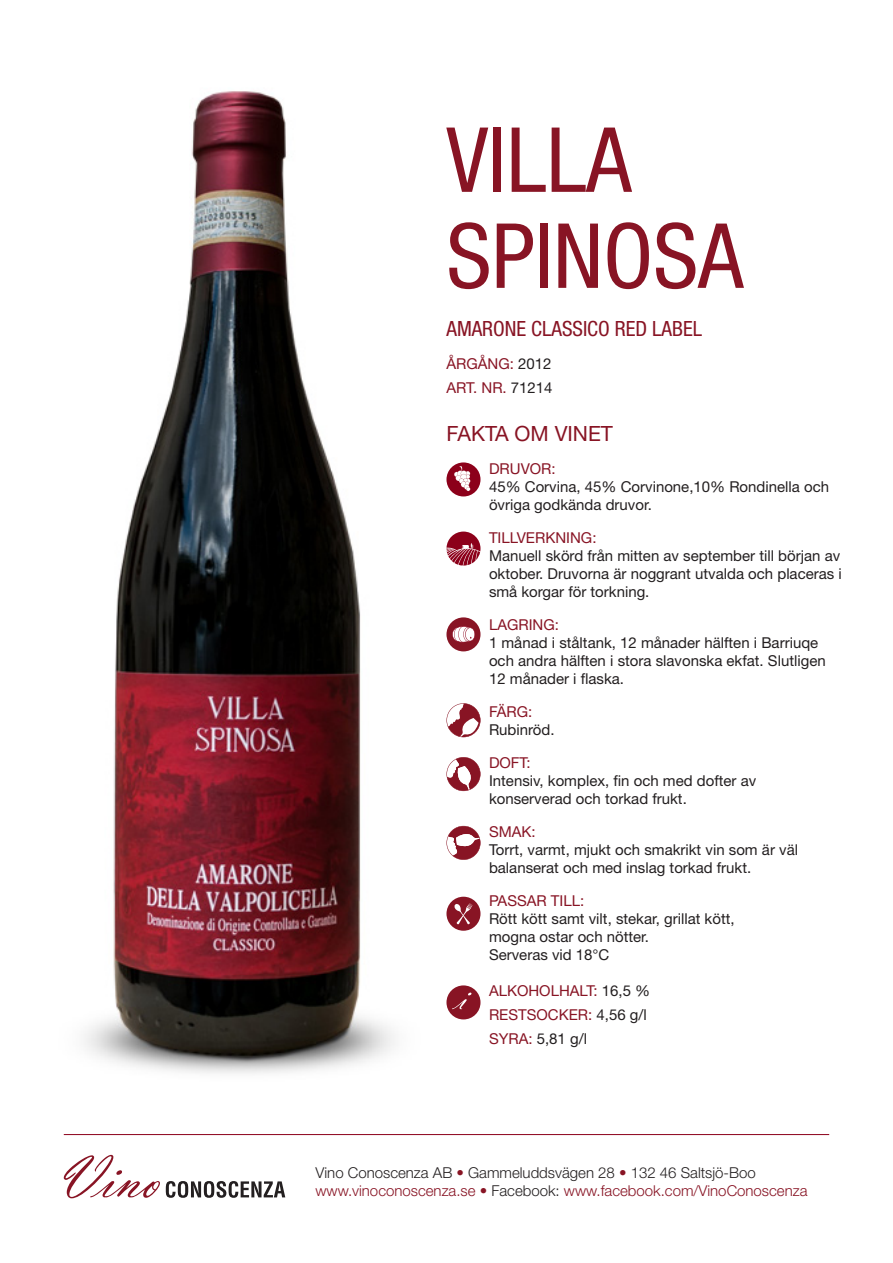
<style>
.page{position:relative;width:893px;height:1263px;background:#fff}
.page>*{position:absolute;margin:0;border:0;box-sizing:border-box;transform-origin:0 0}
.t1{font:condensed 90px/96px "Helvetica Neue LT Std";color:#881424}
.t2{font:condensed 21px "Helvetica Neue LT Std";color:#881424}
.t3{font:21px "Helvetica Neue LT Std";color:#881424}
.t4{font:15px/18px "Helvetica Neue LT Std";color:#231f20}
.t5{font:15px "Helvetica Neue LT Std";color:#881424}
.t6{font:300 15px "Helvetica Neue LT Std";color:#881424}
.t7{font:300 15px "Helvetica Neue LT Std";color:#231f20}
.s1{color:#231f20}
.s2{color:#881424}
</style>
<div class="page">
<img style="left:84px;top:91px;width:311px;height:983px">
<div style="left:446px;top:462px;width:34px;height:34px;background:#8c001a;border-radius:50%"></div>
<svg style="left:454px;top:466px;width:16px;height:25px"></svg>
<hr style="left:64px;top:1134px;width:765px;height:1px;background:#8c001a">
<svg style="left:64px;top:1155px;width:96px;height:43px"></svg>
<svg style="left:166px;top:1181px;width:119px;height:17px"></svg>
<svg style="left:446px;top:531px;width:34px;height:35px"></svg>
<svg style="left:446px;top:703px;width:34px;height:34px"></svg>
<svg style="left:446px;top:757px;width:34px;height:34px"></svg>
<svg style="left:446px;top:825px;width:35px;height:35px"></svg>
<div style="left:446px;top:617px;width:34px;height:34px;background:#881424;border-radius:50%"></div>
<svg style="left:452px;top:626px;width:23px;height:16px"></svg>
<div style="left:446px;top:897px;width:34px;height:34px;background:#881424;border-radius:50%"></div>
<svg style="left:454px;top:903px;width:18px;height:21px"></svg>
<div style="left:446px;top:985px;width:34px;height:34px;background:#881424;border-radius:50%"></div>
<svg style="left:452px;top:992px;width:19px;height:17px"></svg>
<p class="t1" style="left:446px;top:111px;width:298px">VILLA<br>SPINOSA</p>
<p class="t2" style="left:446px;top:316px;width:257px">AMARONE CLASSICO RED LABEL</p>
<p class="t5" style="left:446px;top:355px;width:107px">ÅRGÅNG: <span class="s1">2012</span></p>
<p class="t5" style="left:446px;top:379px;width:108px">ART. NR. <span class="s1">71214</span></p>
<p class="t3" style="left:446px;top:421px;width:168px">FAKTA OM VINET</p>
<p class="t4" style="left:489px;top:459px;width:342px"><span class="s2">DRUVOR:<br></span>45% Corvina, 45% Corvinone,10% Rondinella och övriga godkända druvor.</p>
<p class="t4" style="left:489px;top:528px;width:354px"><span class="s2">TILLVERKNING:<br></span>Manuell skörd från mitten av september till början av oktober. Druvorna är noggrant utvalda och placeras i små korgar för torkning.</p>
<p class="t5" style="left:489px;top:616px;width:71px">LAGRING:</p>
<p class="t4" style="left:489px;top:633px;width:338px">1 månad i ståltank, 12 månader hälften i Barriuqe och andra hälften i stora slavonska ekfat. Slutligen<br>12 månader i flaska.</p>
<p class="t5" style="left:489px;top:703px;width:45px">FÄRG:</p>
<p class="t4" style="left:489px;top:720px;width:67px">Rubinröd.</p>
<p class="t5" style="left:489px;top:754px;width:43px">DOFT:</p>
<p class="t4" style="left:489px;top:771px;width:269px">Intensiv, komplex, fin och med dofter av</p>
<p class="t4" style="left:489px;top:789px;width:199px">konserverad och torkad frukt.</p>
<p class="t5" style="left:489px;top:823px;width:48px">SMAK:</p>
<p class="t4" style="left:489px;top:840px;width:310px">Torrt, varmt, mjukt och smakrikt vin som är väl</p>
<p class="t4" style="left:489px;top:858px;width:264px">balanserat och med inslag torkad frukt.</p>
<p class="t5" style="left:489px;top:892px;width:97px">PASSAR TILL:</p>
<p class="t4" style="left:489px;top:909px;width:247px">Rött kött samt vilt, stekar, grillat kött,</p>
<p class="t4" style="left:489px;top:927px;width:162px">mogna ostar och nötter.</p>
<p class="t4" style="left:489px;top:945px;width:122px">Serveras vid 18°C</p>
<p class="t5" style="left:489px;top:982px;width:163px">ALKOHOLHALT: <span class="s1">16,5 %</span></p>
<p class="t5" style="left:489px;top:1006px;width:159px">RESTSOCKER: <span class="s1">4,56 g/l</span></p>
<p class="t4" style="left:489px;top:1029px;width:100px"><span class="s2">SYRA:</span> 5,81 g/l</p>
<p class="t7" style="left:315px;top:1163px;width:442px">Vino Conoscenza AB <span class="s2">•</span> Gammeluddsvägen 28 <span class="s2">•</span> 132 46 Saltsjö-Boo</p>
<p class="t6" style="left:315px;top:1181px;width:493px">www.vinoconoscenza.se • <span class="s1">Facebook:</span> www.facebook.com/VinoConoscenza</p>
</div>
